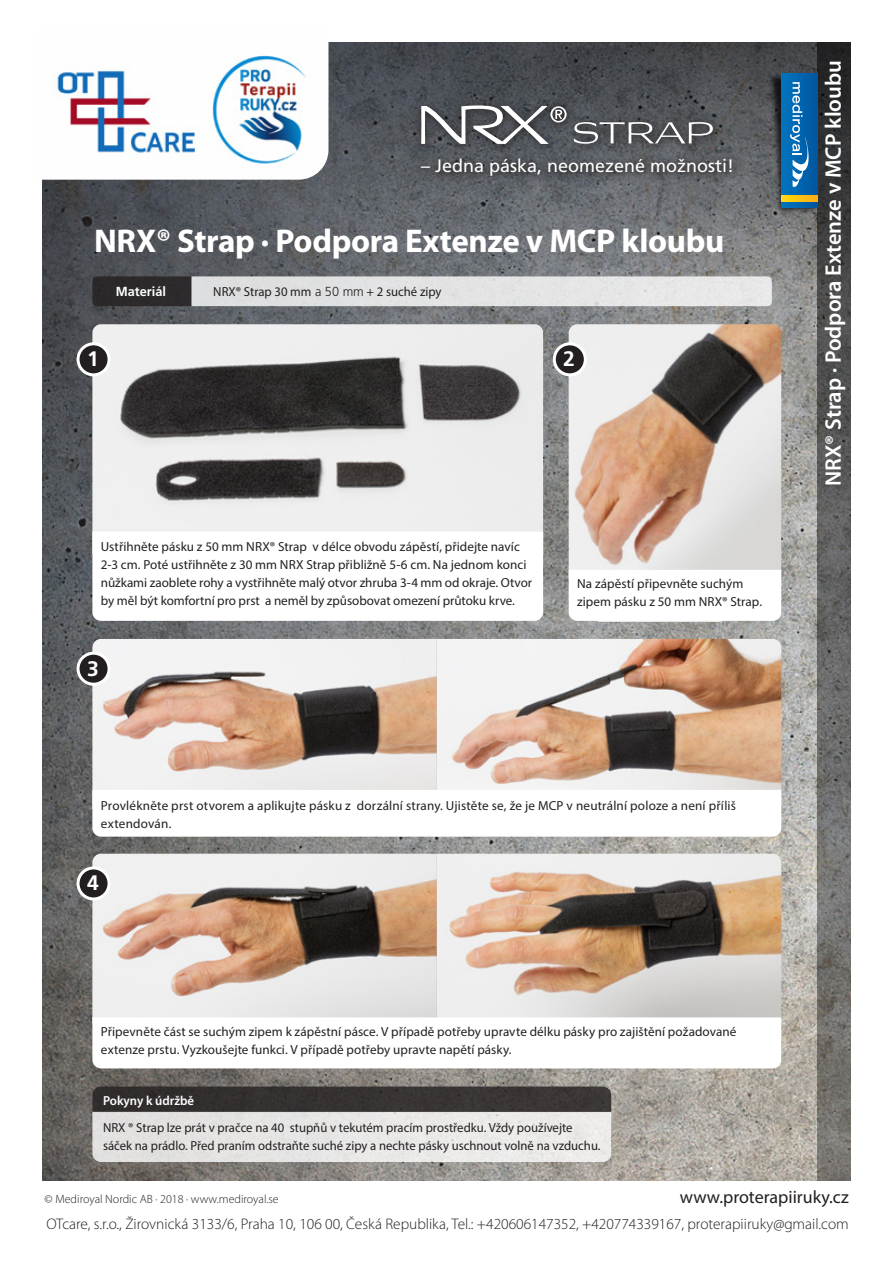
<style>
.page{position:relative;width:893px;height:1263px;background:#fff}
.page>*{position:absolute;margin:0;border:0;box-sizing:border-box;transform-origin:0 0}
.t1{font:700 33px "Myriad Pro";letter-spacing:-.01em;color:#fff}
.t2{font:600 22.5px "Myriad Pro";color:#fff}
.t3{font:700 21px "Frutiger";color:#fff}
.t4{font:18px "Frutiger";color:#fff}
.t5{font:18px "Myriad Pro";color:#231f20}
.t6{font:300 15.3px "Myriad Pro";color:#231f20}
.t7{font:13.2px/18px "Myriad Pro";color:#231f20}
.t8{font:600 13.2px "Myriad Pro";color:#fff}
.t9{font:700 13.2px "Frutiger";color:#fff}
.t10{font:300 12px "Myriad Pro";color:#231f20}
.s1{font-family:"Frutiger";font-weight:300}
</style>
<div class="page">
<img style="left:43px;top:43px;width:775px;height:1137px">
<svg style="left:818px;top:43px;width:32px;height:1137px;background:#5c5c5b"></svg>
<img style="left:92px;top:324px;width:451px;height:207px">
<img style="left:92px;top:639px;width:689px;height:151px">
<img style="left:92px;top:854px;width:689px;height:163px">
<img style="left:569px;top:324px;width:212px;height:298px">
<svg style="left:92px;top:531px;width:451px;height:90px"></svg>
<svg style="left:92px;top:790px;width:689px;height:47px"></svg>
<svg style="left:92px;top:1017px;width:689px;height:51px"></svg>
<svg style="left:569px;top:570px;width:212px;height:51px"></svg>
<svg style="left:92px;top:1086px;width:519px;height:76px;background:#aba9a8"></svg>
<svg style="left:92px;top:276px;width:680px;height:30px;background:#c6c6c7"></svg>
<div style="left:78px;top:344px;width:31px;height:31px;background:#231f20;border-radius:50%"></div>
<div style="left:77px;top:342px;width:34px;height:34px;border:3px solid #fff;border-radius:50%"></div>
<div style="left:78px;top:653px;width:31px;height:31px;background:#231f20;border-radius:50%"></div>
<div style="left:77px;top:652px;width:34px;height:34px;border:3px solid #fff;border-radius:50%"></div>
<div style="left:78px;top:868px;width:31px;height:31px;background:#231f20;border-radius:50%"></div>
<div style="left:77px;top:866px;width:34px;height:34px;border:3px solid #fff;border-radius:50%"></div>
<div style="left:554px;top:344px;width:31px;height:31px;background:#231f20;border-radius:50%"></div>
<div style="left:553px;top:342px;width:34px;height:34px;border:3px solid #fff;border-radius:50%"></div>
<div style="left:413px;top:151px;width:329px;height:34px;background:#231f20;opacity:.75"></div>
<div style="left:413px;top:97px;width:144px;height:57px;background:#231f20;opacity:.75"></div>
<div style="left:566px;top:114px;width:157px;height:40px;background:#231f20;opacity:.75"></div>
<svg style="left:574px;top:122px;width:139px;height:22px;background:#727376"></svg>
<div style="left:542px;top:98px;width:34px;height:34px;background:#231f20;opacity:.75"></div>
<svg style="left:421px;top:105px;width:146px;height:39px"></svg>
<img style="left:759px;top:63px;width:59px;height:155px">
<svg style="left:781px;top:73px;width:37px;height:135px;background:#0165ae"></svg>
<svg style="left:781px;top:195px;width:37px;height:7px"></svg>
<svg style="left:790px;top:82px;width:20px;height:105px;background:#3986c0"></svg>
<img style="left:42px;top:43px;width:286px;height:137px">
<h3 class="t4" style="left:421px;top:155px;width:315px">– Jedna páska, neomezené možnosti!</h3>
<h1 class="t1" style="left:94px;top:220px;width:632px">NRX® Strap · Podpora Extenze v MCP kloubu</h1>
<h3 class="t3" style="left:87px;top:347px;width:13px">1</h3>
<p class="t9" style="left:116px;top:284px;width:52px">Materiál</p>
<p class="t7" style="left:213px;top:283px;width:230px">NRX® Strap 30 mm <span class="s1">a 50 mm</span> + 2 suché zipy</p>
<h3 class="t3" style="left:563px;top:347px;width:13px">2</h3>
<p class="t7" style="left:101px;top:538px;width:433px">Ustřihněte pásku z 50 mm NRX® Strap v délce obvodu zápěstí, přidejte navíc 2-3 cm. Poté ustřihněte z 30 mm NRX Strap přibližně 5-6 cm. Na jednom konci nůžkami zaoblete rohy a vystřihněte malý otvor zhruba 3-4 mm od okraje. Otvor by měl být komfortní pro prst a neměl by způsobovat omezení průtoku krve.</p>
<h3 class="t3" style="left:87px;top:656px;width:13px">3</h3>
<p class="t7" style="left:577px;top:574px;width:186px">Na zápěstí připevněte suchým zipem pásku z 50 mm NRX® Strap.</p>
<p class="t7" style="left:101px;top:796px;width:637px">Provlékněte prst otvorem a aplikujte pásku z dorzální strany. Ujistěte se, že je MCP v neutrální poloze a není příliš extendován.</p>
<h3 class="t3" style="left:87px;top:871px;width:13px">4</h3>
<p class="t7" style="left:101px;top:1022px;width:637px">Připevněte část se suchým zipem k zápěstní pásce. V případě potřeby upravte délku pásky pro zajištění požadované extenze prstu. Vyzkoušejte funkci. V případě potřeby upravte napětí pásky.</p>
<p class="t8" style="left:103px;top:1092px;width:93px">Pokyny k údržbě</p>
<p class="t7" style="left:103px;top:1118px;width:499px">NRX ® Strap lze prát v pračce na 40 stupňů v tekutém pracím prostředku. Vždy používejte sáček na prádlo. Před praním odstraňte suché zipy a nechte pásky uschnout volně na vzduchu.</p>
<h2 class="t2" style="left:819px;top:486px;width:427px;rotate:-90deg">NRX® Strap · Podpora Extenze v MCP kloubu</h2>
<p class="t10" style="left:45px;top:1191px;width:236px">© Mediroyal Nordic AB · 2018 · www.mediroyal.se</p>
<h3 class="t5" style="left:680px;top:1185px;width:170px">www.proterapiiruky.cz</h3>
<p class="t6" style="left:46px;top:1215px;width:804px">OTcare, s.r.o., Žirovnická 3133/6, Praha 10, 106 00, Česká Republika, Tel.: +420606147352, +420774339167, proterapiiruky@gmail.com</p>
</div>
